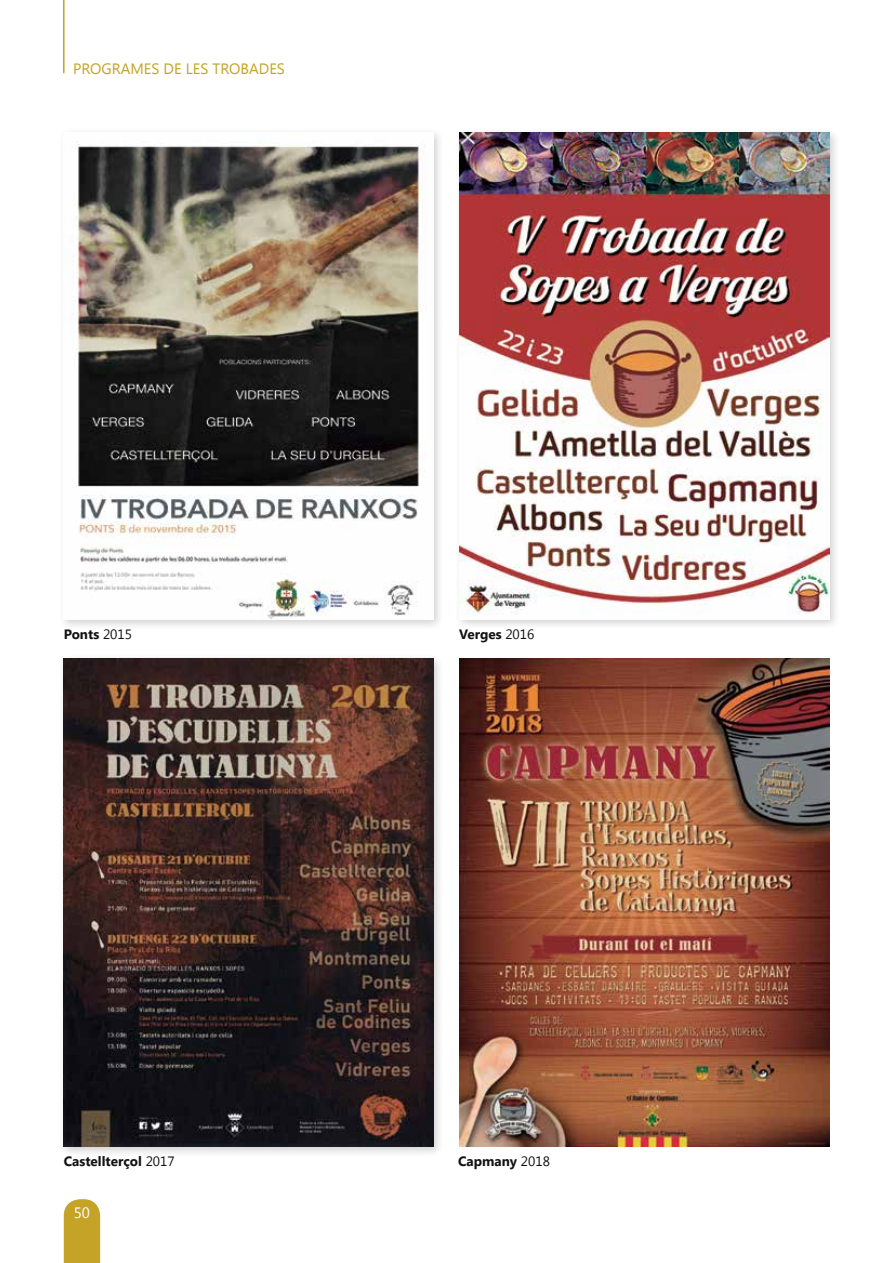
<style>
.page{position:relative;width:893px;height:1263px;background:#fff}
.page>*{position:absolute;margin:0;border:0;box-sizing:border-box;transform-origin:0 0}
.t1{font:15px "Segoe UI";color:#c4a327}
.t2{font:15px "Segoe UI";color:#fff}
.t3{font:700 13.5px "Segoe UI";color:#121212}
.s1{font-weight:400}
</style>
<div class="page">
<div style="left:64px;top:1199px;width:36px;height:64px;background:#c4a327"></div>
<div style="left:59px;top:127px;width:386px;height:504px;background:#121212;opacity:.2"></div>
<img style="left:64px;top:132px;width:370px;height:488px">
<div style="left:454px;top:127px;width:386px;height:504px;background:#121212;opacity:.2"></div>
<img style="left:459px;top:132px;width:370px;height:487px">
<div style="left:59px;top:653px;width:386px;height:504px;background:#121212;opacity:.2"></div>
<img style="left:64px;top:659px;width:370px;height:487px">
<img style="left:459px;top:659px;width:370px;height:487px">
<hr style="left:63px;top:0;width:2px;height:73px;background:#c4a327">
<p class="t1" style="left:73px;top:58px;width:213px">PROGRAMES DE LES TROBADES</p>
<p class="t3" style="left:64px;top:625px;width:70px">Ponts <span class="s1">2015</span></p>
<p class="t3" style="left:459px;top:625px;width:77px">Verges <span class="s1">2016</span></p>
<p class="t3" style="left:64px;top:1151px;width:113px">Castellterçol <span class="s1">2017</span></p>
<p class="t3" style="left:458px;top:1151px;width:93px">Capmany <span class="s1">2018</span></p>
<p class="t2" style="left:74px;top:1202px;width:18px">50</p>
</div>
